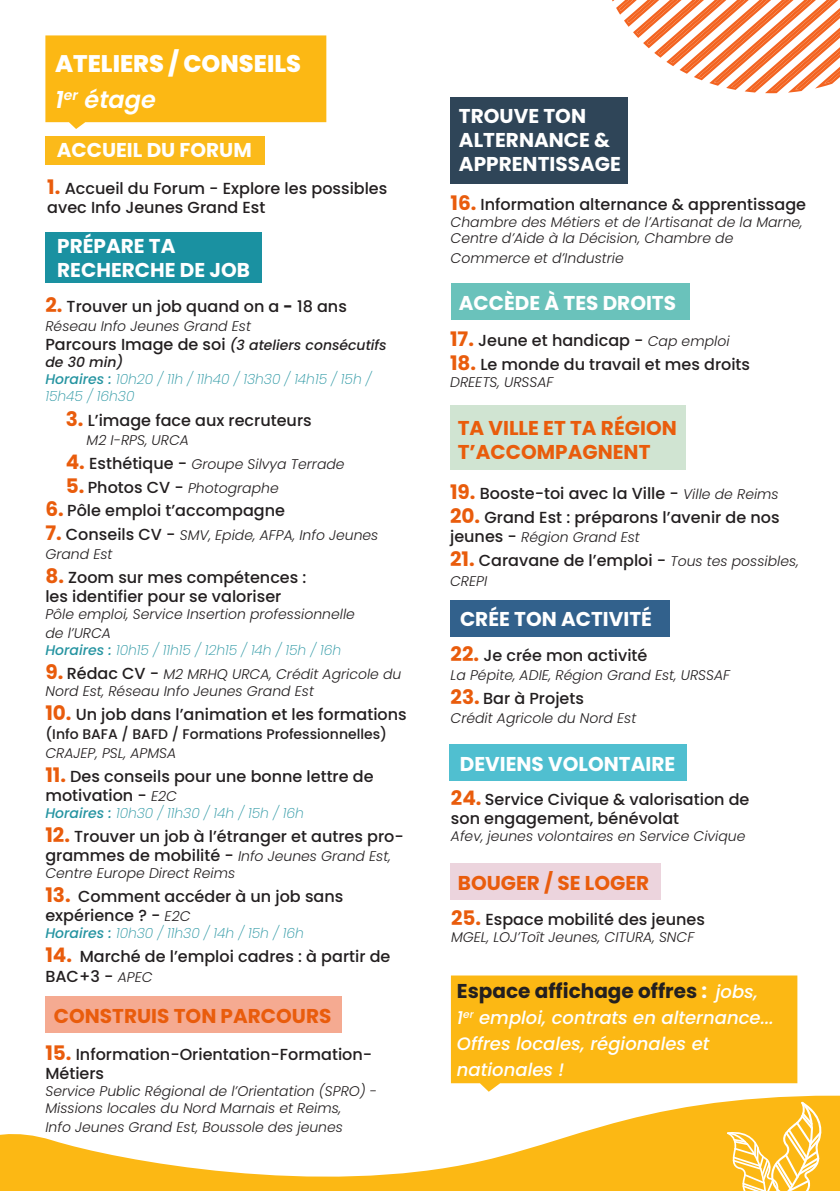
<style>
.page{position:relative;width:840px;height:1191px;background:#fff}
.page>*{position:absolute;margin:0;border:0;box-sizing:border-box;transform-origin:0 0}
.t1{font:800 24px "Poppins";color:#fff}
.t2{font:italic 600 24px "Poppins";color:#fff}
.t3{font:700 20px "Poppins";color:#fff}
.t4{font:700 20px/24px "Poppins";color:#e95c0c}
.t5{font:700 20px "Poppins";color:#231f20}
.t6{font:italic 500 18px/26px "Poppins";color:#fff}
.t7{font:500 16px/19.2px "Poppins";color:#231f20}
.t8{font:italic 300 14px/16.8px "Poppins";color:#231f20}
.t9{font:italic 200 14px/16.8px "Poppins";color:#2594a1}
.t10{font:italic 500 14px/16.8px "Poppins";color:#231f20}
.t11{font:500 14px "Poppins";color:#231f20}
.s1{font-weight:700;font-size:20px;color:#e95c0c}
.s2{font-weight:700}
.s3{font-style:normal;font-size:16px}
.s4{font-weight:500}
.s5{font-weight:700;font-style:normal;font-size:20px;color:#e95c0c}
.s6{font-weight:500;font-style:normal;font-size:16px}
.s7{font-weight:300;font-style:italic;font-size:14px}
.s8{color:#fff}
.s9{font-weight:500;font-style:italic;font-size:18px;color:#fff}
</style>
<div class="page">
<div style="left:45px;top:136px;width:219px;height:28px;background:#fbba1a"></div>
<svg style="left:612px;top:0;width:227px;height:93px"></svg>
<svg style="left:45px;top:35px;width:281px;height:94px;background:#fcbd25"></svg>
<svg style="left:0;top:1083px;width:839px;height:108px"></svg>
<div style="left:45px;top:232px;width:216px;height:51px;background:#1a91a1"></div>
<div style="left:450px;top:97px;width:177px;height:86px;background:#2f4558"></div>
<div style="left:45px;top:996px;width:296px;height:36px;background:#f5aa91"></div>
<div style="left:450px;top:283px;width:239px;height:37px;background:#6ac2bb"></div>
<div style="left:449px;top:600px;width:220px;height:37px;background:#32618c"></div>
<div style="left:449px;top:405px;width:236px;height:65px;background:#d0e4d2"></div>
<div style="left:449px;top:744px;width:237px;height:37px;background:#50bfd0"></div>
<div style="left:450px;top:863px;width:210px;height:37px;background:#ecd4dd"></div>
<svg style="left:726px;top:1101px;width:99px;height:90px;background:#fcc645"></svg>
<svg style="left:450px;top:975px;width:347px;height:116px;background:#fcbd24"></svg>
<p class="t1" style="left:55px;top:50px;width:247px">ATELIERS / CONSEILS</p>
<p class="t2" style="left:55px;top:86px;width:102px">1<sup>er</sup> étage</p>
<p class="t3" style="left:57px;top:138px;width:196px">ACCUEIL DU FORUM</p>
<p class="t7" style="left:47px;top:178px;width:341px"><span class="s1">1.</span> Accueil du Forum - Explore les possibles</p>
<p class="t7" style="left:47px;top:198px;width:219px">avec Info Jeunes Grand Est</p>
<p class="t3" style="left:57px;top:235px;width:120px">PRÉPARE TA</p>
<p class="t3" style="left:57px;top:259px;width:194px">RECHERCHE DE JOB</p>
<p class="t7" style="left:45px;top:296px;width:303px"><span class="s1">2.</span> Trouver un job quand on a <span class="s2">-</span> 18 ans</p>
<p class="t8" style="left:45px;top:318px;width:207px">Réseau Info Jeunes Grand Est</p>
<p class="t10" style="left:45px;top:337px;width:343px"><span class="s3">Parcours Image de soi</span> (3 ateliers consécutifs de 30 min)</p>
<p class="t9" style="left:45px;top:370px;width:327px"><span class="s4">Horaires :</span> 10h20 / 11h / 11h40 / 13h30 / 14h15 / 15h /<br>15h45 / 16h30</p>
<p class="t7" style="left:66px;top:410px;width:247px"><span class="s1">3.</span> L’image face aux recruteurs</p>
<p class="t8" style="left:86px;top:432px;width:104px">M2 I-RPS, URCA</p>
<p class="t8" style="left:66px;top:456px;width:280px"><span class="s5">4.</span> <span class="s6">Esthétique -</span> Groupe Silvya Terrade</p>
<p class="t8" style="left:66px;top:480px;width:214px"><span class="s5">5.</span> <span class="s6">Photos CV -</span> Photographe</p>
<p class="t7" style="left:45px;top:500px;width:241px"><span class="s1">6.</span> Pôle emploi t’accompagne</p>
<p class="t8" style="left:45px;top:525px;width:334px;line-height:19.2px"><span class="s5">7.</span> <span class="s6">Conseils CV -</span> SMV, Epide, AFPA, Info Jeunes<br>Grand Est</p>
<p class="t7" style="left:45px;top:568px;width:262px"><span class="s1">8.</span> Zoom sur mes compétences :</p>
<p class="t7" style="left:45px;top:587px;width:237px">les identifier pour se valoriser</p>
<p class="t8" style="left:45px;top:606px;width:311px">Pôle emploi, Service Insertion professionnelle</p>
<p class="t8" style="left:45px;top:625px;width:67px">de l’URCA</p>
<p class="t9" style="left:45px;top:642px;width:297px"><span class="s4">Horaires :</span> 10h15 / 11h15 / 12h15 / 14h / 15h / 16h</p>
<p class="t8" style="left:45px;top:666px;width:357px"><span class="s5">9.</span> <span class="s6">Rédac CV -</span> M2 MRHQ URCA, Crédit Agricole du<br>Nord Est, Réseau Info Jeunes Grand Est</p>
<p class="t7" style="left:45px;top:704px;width:362px"><span class="s1">10.</span> Un job dans l’animation et les formations</p>
<p class="t11" style="left:45px;top:726px;width:343px">(Info BAFA / BAFD / Formations Professionnelles)</p>
<p class="t8" style="left:45px;top:745px;width:132px">CRAJEP, PSL, APMSA</p>
<p class="t7" style="left:45px;top:767px;width:329px"><span class="s1">11.</span> Des conseils pour une bonne lettre de motivation - <span class="s7">E2C</span></p>
<p class="t9" style="left:45px;top:805px;width:260px"><span class="s4">Horaires :</span> 10h30 / 11h30 / 14h / 15h / 16h</p>
<p class="t7" style="left:45px;top:827px;width:360px"><span class="s1">12.</span> Trouver un job à l’étranger et autres pro-</p>
<p class="t8" style="left:45px;top:848px;width:347px"><span class="s6">grammes de mobilité -</span> Info Jeunes Grand Est,<br>Centre Europe Direct Reims</p>
<p class="t7" style="left:45px;top:887px;width:299px"><span class="s1">13.</span> Comment accéder à un job sans expérience ? - <span class="s7">E2C</span></p>
<p class="t9" style="left:45px;top:925px;width:260px"><span class="s4">Horaires :</span> 10h30 / 11h30 / 14h / 15h / 16h</p>
<p class="t7" style="left:45px;top:947px;width:346px"><span class="s1">14.</span> Marché de l’emploi cadres : à partir de<br>BAC+3 - <span class="s7">APEC</span></p>
<p class="t4" style="left:54px;top:1004px;width:279px">CONSTRUIS TON PARCOURS</p>
<p class="t7" style="left:45px;top:1044px;width:328px"><span class="s1">15.</span> Information-Orientation-Formation-<br>Métiers</p>
<p class="t8" style="left:45px;top:1082px;width:333px">Service Public Régional de l’Orientation (SPRO) -<br>Missions locales du Nord Marnais et Reims,</p>
<p class="t8" style="left:45px;top:1118px;width:299px">Info Jeunes Grand Est, Boussole des jeunes</p>
<p class="t3" style="left:458px;top:104px;width:128px">TROUVE TON</p>
<p class="t3" style="left:458px;top:128px;width:153px">ALTERNANCE &amp;</p>
<p class="t3" style="left:458px;top:152px;width:163px">APPRENTISSAGE</p>
<p class="t7" style="left:450px;top:195px;width:357px"><span class="s1">16.</span> Information alternance &amp; apprentissage</p>
<p class="t8" style="left:450px;top:213px;width:353px">Chambre des Métiers et de l’Artisanat de la Marne,<br>Centre d’Aide à la Décision, Chambre de</p>
<p class="t8" style="left:450px;top:249px;width:175px">Commerce et d’Industrie</p>
<p class="t3" style="left:458px;top:291px;width:219px">ACCÈDE À TES DROITS</p>
<p class="t7" style="left:450px;top:330px;width:281px"><span class="s1">17.</span> Jeune et handicap - <span class="s7">Cap emploi</span></p>
<p class="t7" style="left:450px;top:354px;width:301px"><span class="s1">18.</span> Le monde du travail et mes droits</p>
<p class="t8" style="left:450px;top:373px;width:105px">DREETS, URSSAF</p>
<p class="t4" style="left:457px;top:415px;width:220px">TA VILLE ET TA RÉGION<br>T’ACCOMPAGNENT</p>
<p class="t7" style="left:450px;top:484px;width:330px"><span class="s1">19.</span> Booste-toi avec la Ville - <span class="s7">Ville de Reims</span></p>
<p class="t7" style="left:450px;top:508px;width:331px"><span class="s1">20.</span> Grand Est : préparons l’avenir de nos</p>
<p class="t8" style="left:450px;top:529px;width:191px"><span class="s6">jeunes -</span> Région Grand Est</p>
<p class="t7" style="left:450px;top:551px;width:350px"><span class="s1">21.</span> Caravane de l’emploi - <span class="s7">Tous tes possibles,</span></p>
<p class="t8" style="left:450px;top:572px;width:39px">CREPI</p>
<p class="t3" style="left:460px;top:607px;width:193px">CRÉE TON ACTIVITÉ</p>
<p class="t7" style="left:450px;top:645px;width:198px"><span class="s1">22.</span> Je crée mon activité</p>
<p class="t8" style="left:450px;top:666px;width:281px">La Pépite, ADIE, Région Grand Est, URSSAF</p>
<p class="t7" style="left:450px;top:689px;width:135px"><span class="s1">23.</span> Bar à Projets</p>
<p class="t8" style="left:450px;top:710px;width:187px">Crédit Agricole du Nord Est</p>
<p class="t3" style="left:459px;top:752px;width:217px">DEVIENS VOLONTAIRE</p>
<p class="t7" style="left:450px;top:790px;width:300px"><span class="s1">24.</span> Service Civique &amp; valorisation de</p>
<p class="t7" style="left:450px;top:809px;width:229px">son engagement, bénévolat</p>
<p class="t8" style="left:450px;top:827px;width:296px">Afev, jeunes volontaires en Service Civique</p>
<p class="t4" style="left:457px;top:871px;width:193px">BOUGER / SE LOGER</p>
<p class="t7" style="left:451px;top:910px;width:255px"><span class="s1">25.</span> Espace mobilité des jeunes</p>
<p class="t8" style="left:451px;top:928px;width:244px">MGEL, LOJ’Toît Jeunes, CITURA, SNCF</p>
<p class="t5" style="left:456px;top:979px;width:302px">Espace affichage offres <span class="s8">:</span> <span class="s9">jobs,</span></p>
<p class="t6" style="left:456px;top:1005px;width:318px">1<sup>er</sup> emploi, contrats en alternance...<br>Offres locales, régionales et</p>
<p class="t6" style="left:456px;top:1057px;width:109px">nationales !</p>
</div>
